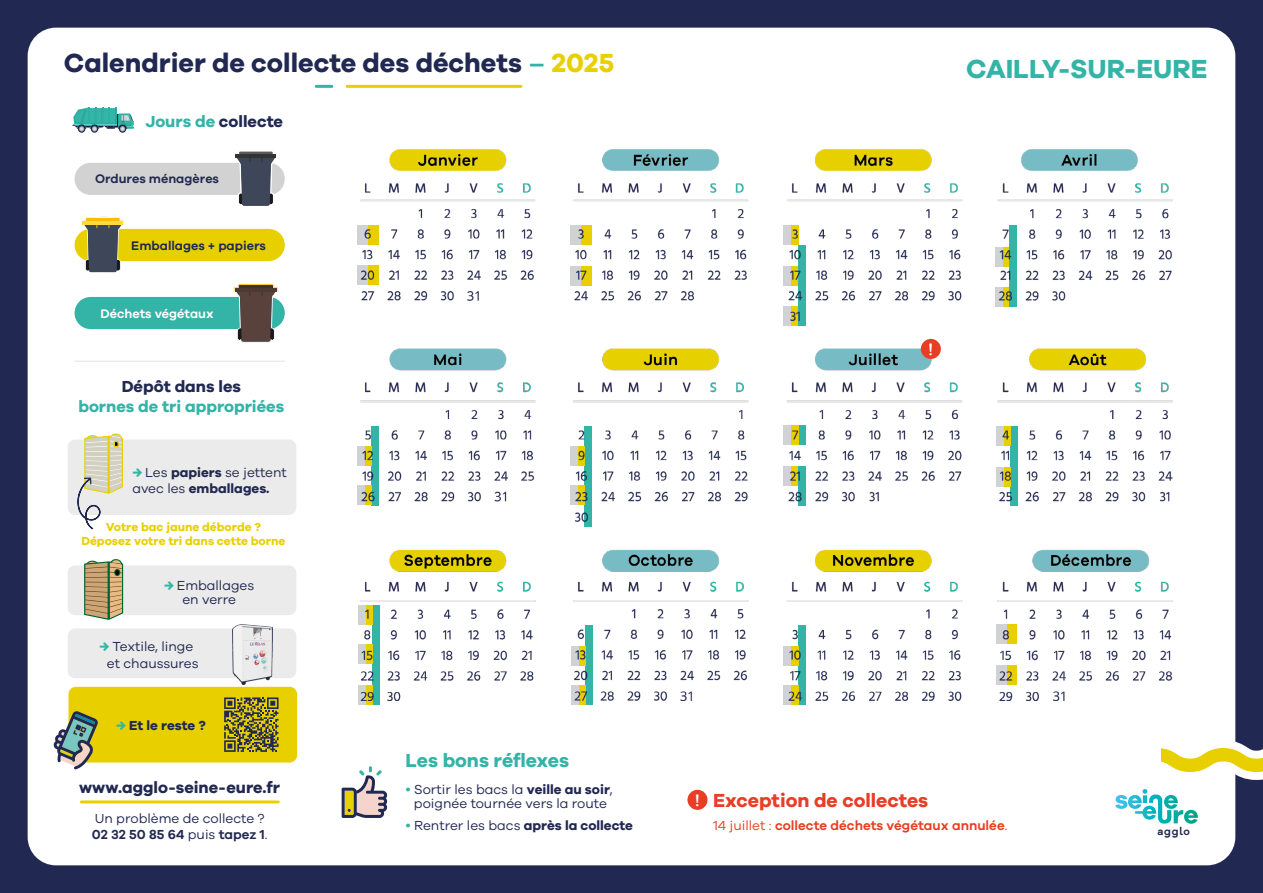
<style>
.page{position:relative;width:1263px;height:893px;background:#212851}
.page>*{position:absolute;margin:0;border:0;box-sizing:border-box;transform-origin:0 0}
.t1{font:700 27px "Galano Grotesque";color:#212851}
.t2{font:700 27px "Galano Grotesque";color:#33b4a7}
.t3{font:700 19.5px "Galano Grotesque";color:#e73e25}
.t4{font:700 19.5px "Galano Grotesque";color:#33b4a7}
.t5{font:700 16.5px "Galano Grotesque";color:#212851}
.t6{font:700 16.5px "Galano Grotesque";color:#33b4a7}
.t7{font:16.2px "Allenoire Free Personal";color:#fff}
.t8{font:13.5px/16.2px "Galano Grotesque";color:#212851;text-align:center}
.t9{font:700 13.5px "Galano Grotesque";color:#212851}
.t10{font:600 13.5px "Galano Grotesque";color:#e73e25}
.t11{font:600 12.75px "Galano Grotesque";color:#212851}
.t12{font:600 12.75px "Galano Grotesque";color:#fff}
.t13{font:700 12px/14.4px "Galano Grotesque";color:#e8d000;text-align:center}
.t14{font:600 10.65px "Galano Grotesque Alt";letter-spacing:.075em;color:#212751}
.s1{font-weight:600;color:#33b4a7}
.s2{color:#e8d000}
.s3{color:#33b4a7}
.s4{font-weight:700;color:#33b4a7}
.s5{font-weight:700}
.s6{font-weight:600}
.s7{font-weight:400;color:#33b4a7}
.s8{font-weight:400}
.s9{font-family:"Allenoire Free Personal";font-weight:400;font-size:16.2px;color:#fff}
</style>
<div class="page">
<div style="left:28px;top:28px;width:1207px;height:837px;background:#fff;border-radius:28px"></div>
<svg style="left:342px;top:766px;width:45px;height:52px"></svg>
<svg style="left:1115px;top:736px;width:148px;height:88px"></svg>
<hr style="left:347px;top:85px;width:174px;height:3px;background:#e8d000">
<hr style="left:316px;top:85px;width:16px;height:3px;background:#33b4a7">
<hr style="left:81px;top:800px;width:197px;height:3px;background:#e8d000">
<hr style="left:75px;top:361px;width:210px;height:1px;background:#ebebeb">
<svg style="left:72px;top:107px;width:63px;height:25px"></svg>
<div style="left:75px;top:229px;width:210px;height:32px;background:#e8d000;border-radius:16px"></div>
<svg style="left:81px;top:163px;width:44px;height:110px"></svg>
<hr style="left:83px;top:221px;width:40px;height:3px;background:#ffd93d">
<div style="left:75px;top:163px;width:210px;height:32px;background:#d2d2d2;border-radius:16px"></div>
<svg style="left:235px;top:151px;width:41px;height:55px"></svg>
<hr style="left:236px;top:154px;width:40px;height:4px;background:#333">
<div style="left:75px;top:297px;width:210px;height:32px;background:#33b4a7;border-radius:16px"></div>
<div style="left:237px;top:283px;width:38px;height:6px;border:1px solid #fff;border-radius:2px"></div>
<hr style="left:239px;top:285px;width:34px;height:4px;background:#43322a">
<svg style="left:232px;top:286px;width:47px;height:57px"></svg>
<hr style="left:235px;top:288px;width:42px;height:4px;background:#4d3a32">
<div style="left:68px;top:565px;width:228px;height:50px;background:#ebebeb;border-radius:7px"></div>
<svg style="left:84px;top:559px;width:40px;height:61px;background:#b0a175"></svg>
<div style="left:114px;top:569px;width:6px;height:7px;border:1px solid #006533;border-radius:50%"></div>
<div style="left:68px;top:439px;width:228px;height:76px;background:#ebebeb;border-radius:7px"></div>
<svg style="left:77px;top:433px;width:46px;height:97px"></svg>
<div style="left:68px;top:628px;width:228px;height:50px;background:#ebebeb;border-radius:7px"></div>
<img style="left:233px;top:625px;width:39px;height:59px">
<div style="left:68px;top:687px;width:229px;height:75px;background:#e8d000;border-radius:7px"></div>
<svg style="left:224px;top:697px;width:55px;height:55px"></svg>
<svg style="left:53px;top:711px;width:45px;height:58px"></svg>
<div style="left:585px;top:625px;width:7px;height:80px;background:#33b4a7"></div>
<div style="left:798px;top:625px;width:7px;height:80px;background:#33b4a7"></div>
<div style="left:373px;top:605px;width:7px;height:100px;background:#33b4a7"></div>
<svg style="left:366px;top:700px;width:7px;height:5px"></svg>
<svg style="left:578px;top:700px;width:7px;height:5px"></svg>
<svg style="left:791px;top:700px;width:7px;height:5px"></svg>
<div style="left:358px;top:446px;width:7px;height:20px;background:#d0d2d4"></div>
<div style="left:359px;top:605px;width:7px;height:20px;background:#d0d2d4"></div>
<div style="left:358px;top:485px;width:7px;height:20px;background:#d0d2d4"></div>
<div style="left:359px;top:644px;width:7px;height:20px;background:#d0d2d4"></div>
<div style="left:359px;top:685px;width:7px;height:20px;background:#d0d2d4"></div>
<svg style="left:571px;top:700px;width:7px;height:5px"></svg>
<div style="left:784px;top:685px;width:7px;height:20px;background:#d0d2d4"></div>
<div style="left:358px;top:225px;width:10px;height:20px;background:#d0d2d4"></div>
<div style="left:358px;top:265px;width:10px;height:20px;background:#d0d2d4"></div>
<div style="left:687px;top:790px;width:20px;height:20px;background:#e73e25;border-radius:50%"></div>
<img style="left:361px;top:150px;width:811px;height:550px">
<div style="left:921px;top:339px;width:20px;height:20px;background:#e73e25;border-radius:50%"></div>
<h1 class="t1" style="left:64px;top:46px;width:552px">Calendrier de collecte des déchets <span class="s1">–</span> <span class="s2">2025</span></h1>
<p class="t5" style="left:145px;top:111px;width:139px"><span class="s3">Jours de</span> collecte</p>
<p class="t11" style="left:95px;top:171px;width:125px">Ordures ménagères</p>
<p class="t11" style="left:131px;top:238px;width:136px">Emballages + papiers</p>
<p class="t12" style="left:100px;top:306px;width:115px">Déchets végétaux</p>
<p class="t5" style="left:122px;top:376px;width:121px">Dépôt dans les</p>
<p class="t6" style="left:78px;top:396px;width:207px">bornes de tri appropriées</p>
<p class="t8" style="left:132px;top:464px;width:156px;text-align:left"><span class="s4">→</span> Les <span class="s5">papiers</span> se jettent avec les <span class="s5">emballages.</span></p>
<p class="t13" style="left:81px;top:519px;width:205px">Votre bac jaune déborde ?<br>Déposez votre tri dans cette borne</p>
<p class="t8" style="left:164px;top:579px;width:92px;line-height:13.5px"><span class="s4">→</span> Emballages en verre</p>
<p class="t8" style="left:100px;top:638px;width:101px"><span class="s4">→</span> Textile, linge et chaussures</p>
<p class="t9" style="left:116px;top:717px;width:91px"><span class="s3">→</span> Et le reste ?</p>
<p class="t5" style="left:79px;top:778px;width:202px">www.agglo-seine-eure.fr</p>
<p class="t8" style="left:92px;top:810px;width:177px;text-align:left">Un problème de collecte ?<br><span class="s6">02 32 50 85 64</span> puis <span class="s6">tapez 1</span>.</p>
<h2 class="t4" style="left:405px;top:748px;width:165px">Les bons réflexes</h2>
<p class="t8" style="left:405px;top:782px;width:209px;line-height:13.5px"><span class="s3">•</span> Sortir les bacs la <span class="s5">veille au soir</span>, poignée tournée vers la route</p>
<p class="t9" style="left:405px;top:817px;width:229px"><span class="s7">•</span> <span class="s8">Rentrer les bacs</span> après la collecte</p>
<h1 class="t2" style="left:966px;top:53px;width:243px">CAILLY-SUR-EURE</h1>
<p class="t7" style="left:929px;top:342px;width:5px">!</p>
<h2 class="t3" style="left:696px;top:788px;width:234px"><span class="s9">!</span> Exception de collectes</h2>
<p class="t10" style="left:713px;top:817px;width:296px"><span class="s8">14 juillet :</span> collecte déchets végétaux annulée<span class="s8">.</span></p>
<p class="t14" style="left:1157px;top:824px;width:34px">agglo</p>
</div>
